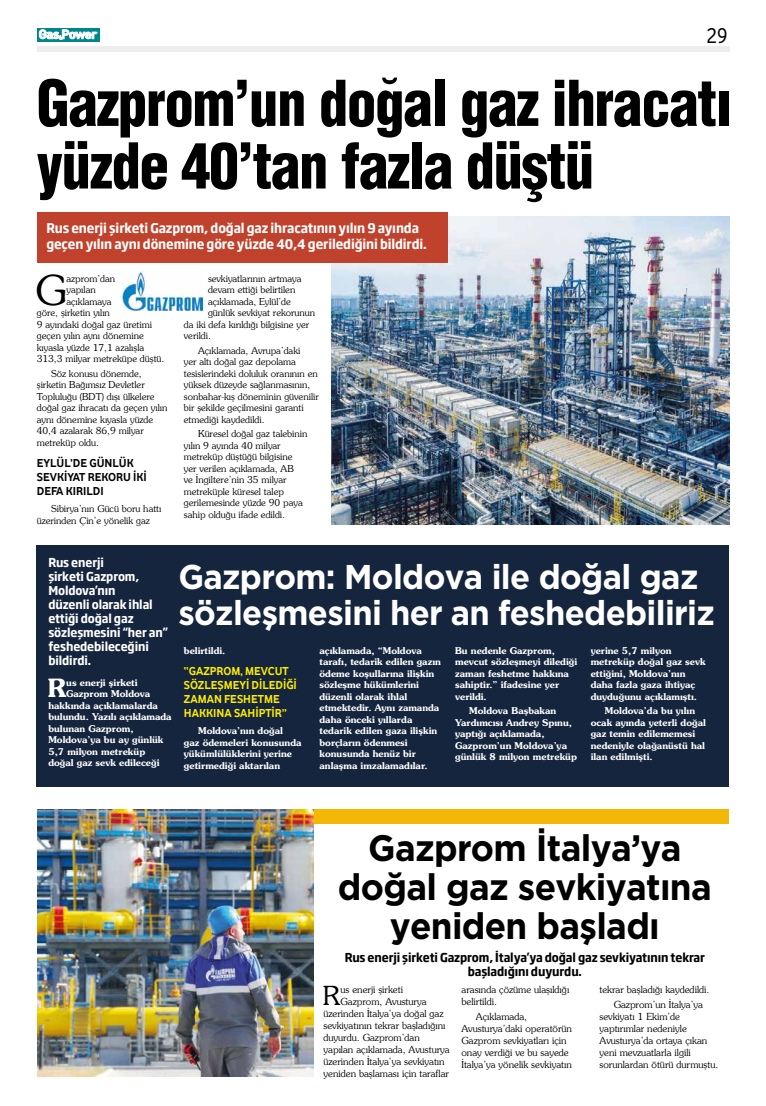
<style>
.page{position:relative;width:766px;height:1106px;background:#fff}
.page>*{position:absolute;margin:0;border:0;box-sizing:border-box;transform-origin:0 0}
.t1{font:61.5px/62.6px "Switzerland Cond Black Plain";letter-spacing:-.02em;color:#000;scale:.95 1}
.t2{font:40.9px "Southern Plain";color:#000}
.t3{font:36.8px/39px "Gotham TR Bold";letter-spacing:-.02em;color:#000;text-align:center;scale:.95 1}
.t4{font:34.3px/35.9px "Gotham TR Bold";letter-spacing:-.02em;color:#fff;scale:.95 1}
.t5{font:26.1px "Southern Plain";color:#000}
.t6{font:700 25px "Southern";color:#fff}
.t7{font:22.3px "Vodafone Rg";color:#000;scale:.95 1}
.t8{font:700 13.2px/16px "Soho Gothic Pro";letter-spacing:-.01em;color:#fff;scale:.91 1}
.t9{font:700 12.1px/14px "Soho Gothic Pro";letter-spacing:-.01em;color:#fff;scale:.91 1}
.t10{font:700 12.1px/14px "Soho Gothic Pro";letter-spacing:-.01em;color:#000;text-align:center;scale:.91 1}
.t11{font:700 12px/14px "Vodafone Rg";color:#ffed00}
.t12{font:700 12px/14px "Vodafone Rg";color:#000}
.t13{font:9.7px/12px "Southern Plain";color:#000}
.t14{font:9.5px/11.5px "Southern Plain";color:#000}
.t15{font:700 9.3px/11.5px "Southern";color:#fff}
</style>
<div class="page">
<div style="left:37px;top:545px;width:692px;height:241px;background:#15253d"></div>
<div style="left:37px;top:46px;width:692px;height:6px;background:#ededed"></div>
<svg style="left:37px;top:28px;width:62px;height:13px"></svg>
<svg style="left:39px;top:30px;width:58px;height:9px"></svg>
<img style="left:331px;top:217px;width:398px;height:307px">
<div style="left:37px;top:213px;width:410px;height:50px;background:#c1422c"></div>
<div style="left:38px;top:809px;width:691px;height:14px;background:#f3b705"></div>
<img style="left:38px;top:809px;width:276px;height:267px">
<img style="left:123px;top:271px;width:80px;height:39px">
<h3 class="t7" style="left:706px;top:22px;width:24px">29</h3>
<h1 class="t1" style="left:37px;top:71px;width:733px">Gazprom’un doğal gaz ihracatı yüzde 40’tan fazla düştü</h1>
<h3 class="t8" style="left:46px;top:220px;width:419px">Rus enerji şirketi Gazprom, doğal gaz ihracatının yılın 9 ayında geçen yılın aynı dönemine göre yüzde 40,4 gerilediğini bildirdi.</h3>
<h2 class="t2" style="left:35px;top:265px;width:33px">G</h2>
<p class="t14" style="left:66px;top:272px;width:50px">azprom’dan</p>
<p class="t14" style="left:66px;top:284px;width:31px">yapılan</p>
<p class="t14" style="left:66px;top:295px;width:47px">açıklamaya</p>
<p class="t14" style="left:37px;top:307px;width:75px">göre, şirketin yılın</p>
<p class="t14" style="left:37px;top:318px;width:117px">9 ayındaki doğal gaz üretimi</p>
<p class="t14" style="left:37px;top:330px;width:108px">geçen yılın aynı dönemine</p>
<p class="t14" style="left:37px;top:341px;width:109px">kıyasla yüzde 17,1 azalışla</p>
<p class="t14" style="left:37px;top:353px;width:129px">313,3 milyar metreküpe düştü.</p>
<p class="t14" style="left:37px;top:367px;width:132px;text-indent:14px">Söz konusu dönemde, şirketin Bağımsız Devletler<br>Topluluğu (BDT) dışı ülkelere doğal gaz ihracatı da geçen yılın aynı dönemine kıyasla yüzde<br>40,4 azalarak 86,9 milyar metreküp oldu.</p>
<p class="t12" style="left:37px;top:456px;width:111px">EYLÜL’DE GÜNLÜK<br>SEVKİYAT REKORU İKİ<br>DEFA KIRILDI</p>
<p class="t14" style="left:37px;top:502px;width:126px;text-indent:14px">Sibirya’nın Gücü boru hattı üzerinden Çin’e yönelik gaz</p>
<p class="t14" style="left:208px;top:272px;width:95px">sevkiyatlarının artmaya</p>
<p class="t14" style="left:208px;top:284px;width:89px">devam ettiği belirtilen</p>
<p class="t14" style="left:208px;top:295px;width:84px">açıklamada, Eylül’de</p>
<p class="t14" style="left:208px;top:307px;width:109px">günlük sevkiyat rekorunun</p>
<p class="t14" style="left:184px;top:318px;width:127px">da iki defa kırıldığı bilgisine yer</p>
<p class="t14" style="left:184px;top:330px;width:28px">verildi.</p>
<p class="t14" style="left:184px;top:344px;width:136px;text-indent:14px">Açıklamada, Avrupa’daki<br>yer altı doğal gaz depolama tesislerindeki doluluk oranının en yüksek düzeyde sağlanmasının, sonbahar-kış döneminin güvenilir bir şekilde geçilmesini garanti etmediği kaydedildi.</p>
<p class="t14" style="left:184px;top:428px;width:125px;text-indent:14px">Küresel doğal gaz talebinin yılın 9 ayında 40 milyar metreküp düştüğü bilgisine yer verilen açıklamada, AB<br>ve İngiltere’nin 35 milyar metreküple küresel talep gerilemesinde yüzde 90 paya sahip olduğu ifade edildi.</p>
<h3 class="t9" style="left:48px;top:555px;width:133px">Rus enerji<br>şirketi Gazprom,<br>Moldova’nın<br>düzenli olarak ihlal ettiği doğal gaz sözleşmesini “her an” feshedebileceğini bildirdi.</h3>
<h3 class="t4" style="left:178px;top:558px;width:566px">Gazprom: Moldova ile doğal gaz sözleşmesini her an feshedebiliriz</h3>
<p class="t15" style="left:319px;top:644px;width:123px">açıklamada, “Moldova tarafı, tedarik edilen gazın ödeme koşullarına ilişkin sözleşme hükümlerini düzenli olarak ihlal etmektedir. Aynı zamanda daha önceki yıllarda tedarik edilen gaza ilişkin borçların ödenmesi konusunda henüz bir anlaşma imzalamadılar.</p>
<p class="t15" style="left:455px;top:644px;width:124px">Bu nedenle Gazprom, mevcut sözleşmeyi dilediği zaman feshetme hakkına sahiptir.” ifadesine yer verildi.</p>
<p class="t15" style="left:184px;top:644px;width:43px">belirtildi.</p>
<p class="t11" style="left:184px;top:663px;width:114px">“GAZPROM, MEVCUT<br>SÖZLEŞMEYİ DİLEDİĞİ<br>ZAMAN FESHETME<br>HAKKINA SAHİPTİR”</p>
<p class="t15" style="left:184px;top:724px;width:119px;text-indent:14px">Moldova’nın doğal<br>gaz ödemeleri konusunda yükümlülüklerini yerine getirmediği aktarılan</p>
<p class="t15" style="left:590px;top:644px;width:116px">yerine 5,7 milyon metreküp doğal gaz sevk ettiğini, Moldova’nın daha fazla gaza ihtiyaç duyduğunu açıklamıştı.</p>
<p class="t15" style="left:590px;top:705px;width:117px;text-indent:14px">Moldova’da bu yılın ocak ayında yeterli doğal gaz temin edilememesi nedeniyle olağanüstü hal ilan edilmişti.</p>
<h3 class="t6" style="left:48px;top:671px;width:20px">R</h3>
<p class="t15" style="left:66px;top:676px;width:73px">us enerji şirketi</p>
<p class="t15" style="left:66px;top:688px;width:85px">Gazprom Moldova</p>
<p class="t15" style="left:48px;top:699px;width:111px">hakkında açıklamalarda</p>
<p class="t15" style="left:48px;top:711px;width:125px">bulundu. Yazılı açıklamada</p>
<p class="t15" style="left:48px;top:722px;width:87px">bulunan Gazprom,</p>
<p class="t15" style="left:48px;top:734px;width:117px">Moldova’ya bu ay günlük</p>
<p class="t15" style="left:48px;top:745px;width:98px">5,7 milyon metreküp</p>
<p class="t15" style="left:48px;top:757px;width:113px">doğal gaz sevk edileceği</p>
<p class="t15" style="left:455px;top:705px;width:123px;text-indent:14px">Moldova Başbakan<br>Yardımcısı Andrey Spınu, yaptığı açıklamada,<br>Gazprom’un Moldova’ya günlük 8 milyon metreküp</p>
<h3 class="t3" style="left:338px;top:827px;width:395px">Gazprom İtalya’ya doğal gaz sevkiyatına yeniden başladı</h3>
<h3 class="t10" style="left:344px;top:950px;width:397px">Rus enerji şirketi Gazprom, İtalya’ya doğal gaz sevkiyatının tekrar başladığını duyurdu.</h3>
<h3 class="t5" style="left:322px;top:979px;width:19px">R</h3>
<p class="t13" style="left:340px;top:983px;width:64px">us enerji şirketi</p>
<p class="t13" style="left:340px;top:995px;width:87px">Gazprom, Avusturya</p>
<p class="t13" style="left:323px;top:1007px;width:121px">üzerinden İtalya’ya doğal gaz</p>
<p class="t13" style="left:323px;top:1019px;width:123px">sevkiyatının tekrar başladığını</p>
<p class="t13" style="left:323px;top:1031px;width:98px">duyurdu. Gazprom’dan</p>
<p class="t13" style="left:323px;top:1043px;width:128px">yapılan açıklamada, Avusturya</p>
<p class="t13" style="left:323px;top:1055px;width:123px">üzerinden İtalya’ya sevkiyatın</p>
<p class="t13" style="left:323px;top:1067px;width:127px">yeniden başlaması için taraflar</p>
<p class="t13" style="left:461px;top:983px;width:109px">arasında çözüme ulaşıldığı belirtildi.</p>
<p class="t13" style="left:461px;top:1010px;width:112px;text-indent:14px">Açıklamada,<br>Avusturya’daki operatörün<br>Gazprom sevkiyatları için onay verdiği ve bu sayede<br>İtalya’ya yönelik sevkiyatın</p>
<p class="t13" style="left:613px;top:982px;width:97px;line-height:14.8px;text-indent:-14px">tekrar başladığı kaydedildi.<br>Gazprom’un İtalya’ya</p>
<p class="t13" style="left:599px;top:1010px;width:120px">sevkiyatı 1 Ekim’de yaptırımlar nedeniyle<br>Avusturya’da ortaya çıkan yeni mevzuatlarla ilgili sorunlardan ötürü durmuştu.</p>
</div>
